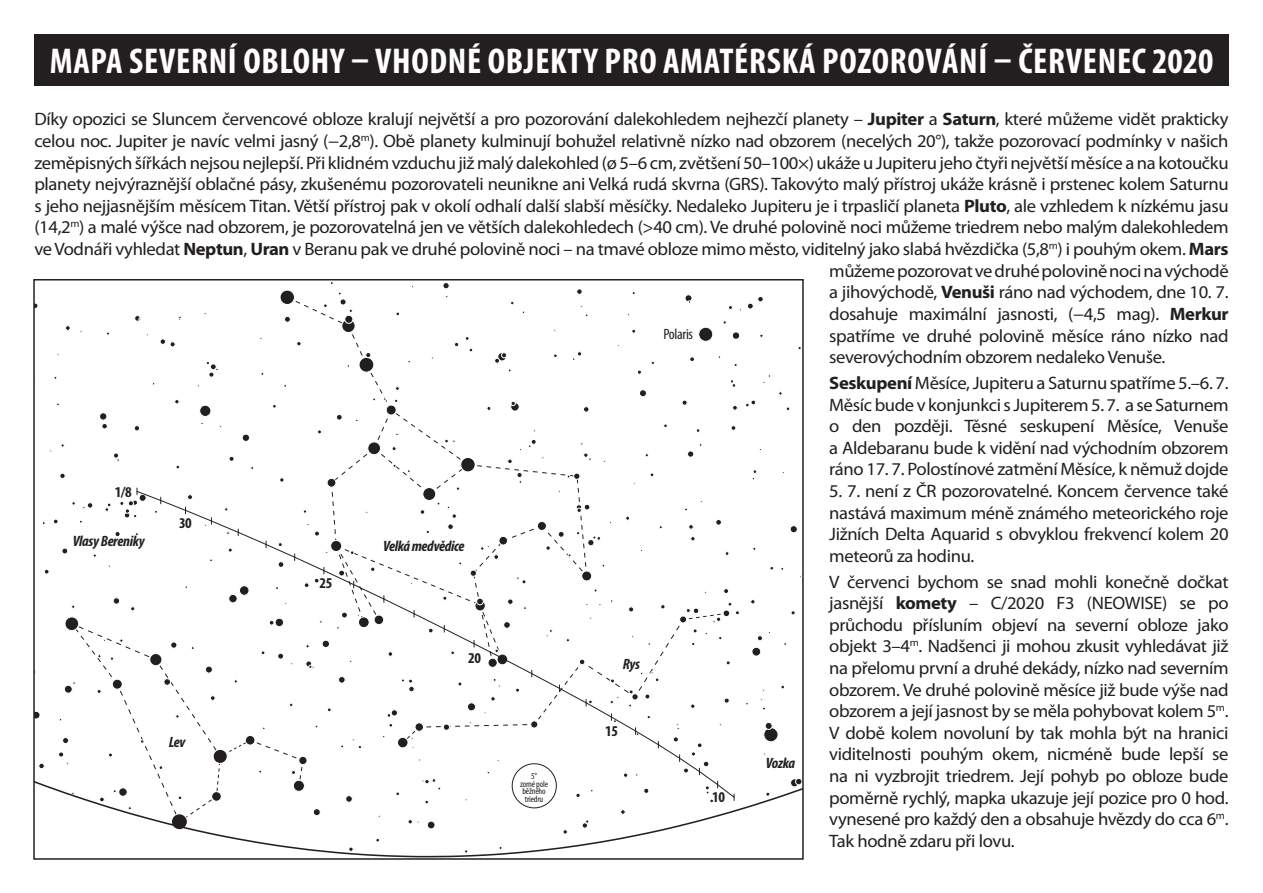
<style>
.page{position:relative;width:1263px;height:893px;background:#fff}
.page>*{position:absolute;margin:0;border:0;box-sizing:border-box;transform-origin:0 0}
.t1{font:700 condensed 36px "Myriad Pro";letter-spacing:.02em;color:#fff}
.t2{font:18px/21.6px "Myriad Pro";letter-spacing:-.02em;color:#231f20;text-align:justify}
.t3{font:italic 700 condensed 15px "Myriad Pro";letter-spacing:-.02em;color:#231f20}
.t4{font:700 condensed 15px "Myriad Pro";letter-spacing:-.02em;color:#231f20}
.t5{font:condensed 15px "Myriad Pro";letter-spacing:-.02em;color:#231f20}
.t6{font:condensed 9px/7.5px "Myriad Pro";letter-spacing:-.02em;color:#231f20;text-align:center}
.s1{font-weight:700}
</style>
<div class="page">
<div style="left:34px;top:34px;width:1195px;height:51px;background:#231f20"></div>
<svg style="left:36px;top:282px;width:765px;height:378px"></svg>
<svg style="left:36px;top:660px;width:765px;height:197px"></svg>
<h1 class="t1" style="left:50px;top:38px;width:1165px">MAPA SEVERNÍ OBLOHY – VHODNÉ OBJEKTY PRO AMATÉRSKÁ POZOROVÁNÍ – ČERVENEC 2020</h1>
<p class="t2" style="left:34px;top:108px;width:1196px">Díky opozici se Sluncem červencové obloze kralují největší a pro pozorování dalekohledem nejhezčí planety – <span class="s1">Jupiter</span> a <span class="s1">Saturn</span>, které můžeme vidět prakticky</p>
<p class="t2" style="left:34px;top:130px;width:1195px">celou noc. Jupiter je navíc velmi jasný (−2,8<sup>m</sup>). Obě planety kulminují bohužel relativně nízko nad obzorem (necelých 20°), takže pozorovací podmínky v našich</p>
<p class="t2" style="left:34px;top:152px;width:1196px">zeměpisných šířkách nejsou nejlepší. Při klidném vzduchu již malý dalekohled (ø 5–6 cm, zvětšení 50–100×) ukáže u Jupiteru jeho čtyři největší měsíce a na kotoučku</p>
<p class="t2" style="left:34px;top:173px;width:1196px">planety nejvýraznější oblačné pásy, zkušenému pozorovateli neunikne ani Velká rudá skvrna (GRS). Takovýto malý přístroj ukáže krásně i prstenec kolem Saturnu</p>
<p class="t2" style="left:34px;top:195px;width:1196px">s jeho nejjasnějším měsícem Titan. Větší přístroj pak v okolí odhalí další slabší měsíčky. Nedaleko Jupiteru je i trpasličí planeta <span class="s1">Pluto</span>, ale vzhledem k nízkému jasu</p>
<p class="t2" style="left:34px;top:216px;width:1196px">(14,2<sup>m</sup>) a malé výšce nad obzorem, je pozorovatelná jen ve větších dalekohledech (&gt;40 cm). Ve druhé polovině noci můžeme triedrem nebo malým dalekohledem</p>
<p class="t2" style="left:34px;top:238px;width:1196px">ve Vodnáři vyhledat <span class="s1">Neptun</span>, <span class="s1">Uran</span> v Beranu pak ve druhé polovině noci – na tmavé obloze mimo město, viditelný jako slabá hvězdička (5,8<sup>m</sup>) i pouhým okem. <span class="s1">Mars</span></p>
<p class="t2" style="left:829px;top:260px;width:401px">můžeme pozorovat ve druhé polovině noci na východě</p>
<p class="t2" style="left:829px;top:281px;width:401px">a jihovýchodě, <span class="s1">Venuši</span> ráno nad východem, dne 10. 7.</p>
<p class="t2" style="left:829px;top:303px;width:401px">dosahuje maximální jasnosti, (−4,5 mag). <span class="s1">Merkur</span></p>
<p class="t2" style="left:829px;top:324px;width:401px">spatříme ve druhé polovině měsíce ráno nízko nad</p>
<p class="t2" style="left:829px;top:346px;width:338px">severovýchodním obzorem nedaleko Venuše.</p>
<p class="t2" style="left:829px;top:372px;width:401px"><span class="s1">Seskupení</span> Měsíce, Jupiteru a Saturnu spatříme 5.–6. 7.<br>Měsíc bude v konjunkci s Jupiterem 5. 7. a se Saturnem o den později. Těsné seskupení Měsíce, Venuše a Aldebaranu bude k vidění nad východním obzorem ráno 17. 7. Polostínové zatmění Měsíce, k němuž dojde</p>
<p class="t2" style="left:829px;top:480px;width:401px">5. 7. není z ČR pozorovatelné. Koncem července také nastává maximum méně známého meteorického roje Jižních Delta Aquarid s obvyklou frekvencí kolem 20 meteorů za hodinu.</p>
<p class="t2" style="left:829px;top:570px;width:401px">V červenci bychom se snad mohli konečně dočkat jasnější <span class="s1">komety</span> – C/2020 F3 (NEOWISE) se po průchodu přísluním objeví na severní obloze jako objekt 3–4<sup>m</sup>. Nadšenci ji mohou zkusit vyhledávat již na přelomu první a druhé dekády, nízko nad severním obzorem. Ve druhé polovině měsíce již bude výše nad obzorem a její jasnost by se měla pohybovat kolem 5<sup>m</sup>.<br>V době kolem novoluní by tak mohla být na hranici viditelnosti pouhým okem, nicméně bude lepší se na ni vyzbrojit triedrem. Její pohyb po obloze bude poměrně rychlý, mapka ukazuje její pozice pro 0 hod. vynesené pro každý den a obsahuje hvězdy do cca 6<sup>m</sup>.<br>Tak hodně zdaru při lovu.</p>
<p class="t5" style="left:663px;top:325px;width:31px">Polaris</p>
<p class="t4" style="left:115px;top:482px;width:18px">1/8</p>
<p class="t4" style="left:179px;top:513px;width:14px">30</p>
<p class="t3" style="left:73px;top:531px;width:73px">Vlasy Bereniky</p>
<p class="t3" style="left:383px;top:537px;width:83px">Velká medvědice</p>
<p class="t4" style="left:319px;top:574px;width:14px">25</p>
<p class="t4" style="left:468px;top:649px;width:14px">20</p>
<p class="t3" style="left:623px;top:655px;width:19px">Rys</p>
<p class="t4" style="left:605px;top:721px;width:14px">15</p>
<p class="t3" style="left:169px;top:732px;width:18px">Lev</p>
<p class="t3" style="left:766px;top:754px;width:31px">Vozka</p>
<p class="t6" style="left:520px;top:772px;width:30px">5°<br>zorné pole běžného triedru</p>
<p class="t4" style="left:712px;top:787px;width:14px">10</p>
</div>
